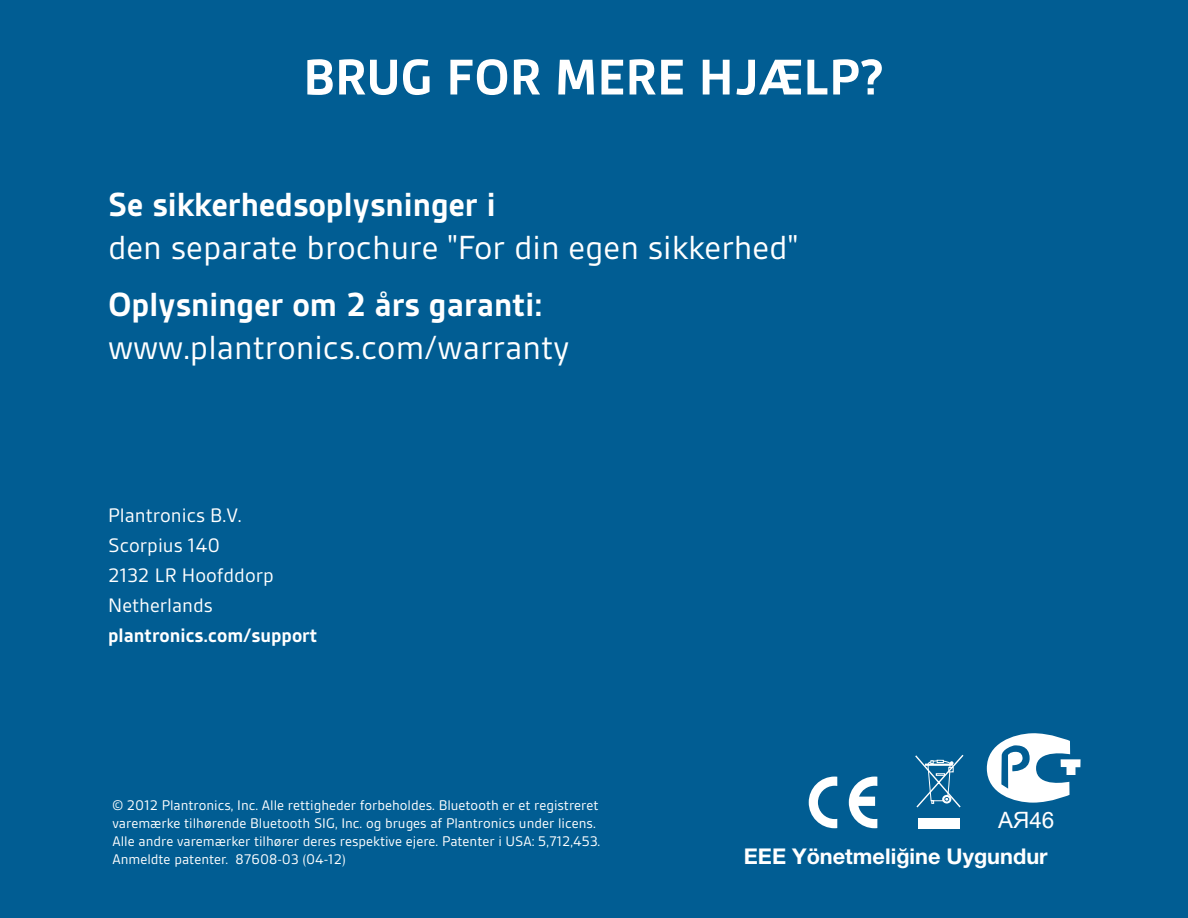
<style>
.page{position:relative;width:1188px;height:918px;background:#015d93}
.page>*{position:absolute;margin:0;border:0;box-sizing:border-box;transform-origin:0 0}
.t1{font:700 54px "Gesta";color:#fff}
.t2{font:36px "Gesta";color:#fff}
.t3{font:700 36px "Gesta";color:#fff}
.t4{font:22.5px "Arial Unicode";color:#fff}
.t5{font:700 21.75px "Helvetica Neue CELT";color:#fff}
.t6{font:21px/30px "Gesta";color:#fff}
.t7{font:700 21px "Gesta";color:#fff}
.t8{font:15px/18px "Gesta";color:#fff}
</style>
<div class="page">
<svg style="left:809px;top:777px;width:28px;height:51px"></svg>
<svg style="left:849px;top:777px;width:28px;height:51px"></svg>
<svg style="left:987px;top:733px;width:94px;height:70px"></svg>
<div style="left:918px;top:818px;width:42px;height:10px;background:#fff"></div>
<svg style="left:915px;top:754px;width:49px;height:54px"></svg>
<h1 class="t1" style="left:303px;top:49px;width:583px">BRUG FOR MERE HJÆLP?</h1>
<h2 class="t3" style="left:108px;top:186px;width:389px">Se sikkerhedsoplysninger i</h2>
<h2 class="t2" style="left:108px;top:229px;width:692px">den separate brochure "For din egen sikkerhed"</h2>
<h2 class="t3" style="left:108px;top:286px;width:430px">Oplysninger om 2 års garanti:</h2>
<h2 class="t2" style="left:108px;top:329px;width:463px">www.plantronics.com/warranty</h2>
<h3 class="t6" style="left:108px;top:500px;width:167px">Plantronics B.V.<br>Scorpius 140<br>2132 LR Hoofddorp<br>Netherlands</h3>
<h3 class="t7" style="left:108px;top:624px;width:211px">plantronics.com/support</h3>
<p class="t8" style="left:112px;top:796px;width:489px">© 2012 Plantronics, Inc. Alle rettigheder forbeholdes. Bluetooth er et registreret varemærke tilhørende Bluetooth SIG, Inc. og bruges af Plantronics under licens.<br>Alle andre varemærker tilhører deres respektive ejere. Patenter i USA: 5,712,453.<br>Anmeldte patenter. 87608-03 (04-12)</p>
<h3 class="t4" style="left:998px;top:804px;width:58px">AЯ46</h3>
<h3 class="t5" style="left:744px;top:843px;width:305px">EEE Yönetmeliğine Uygundur</h3>
</div>
